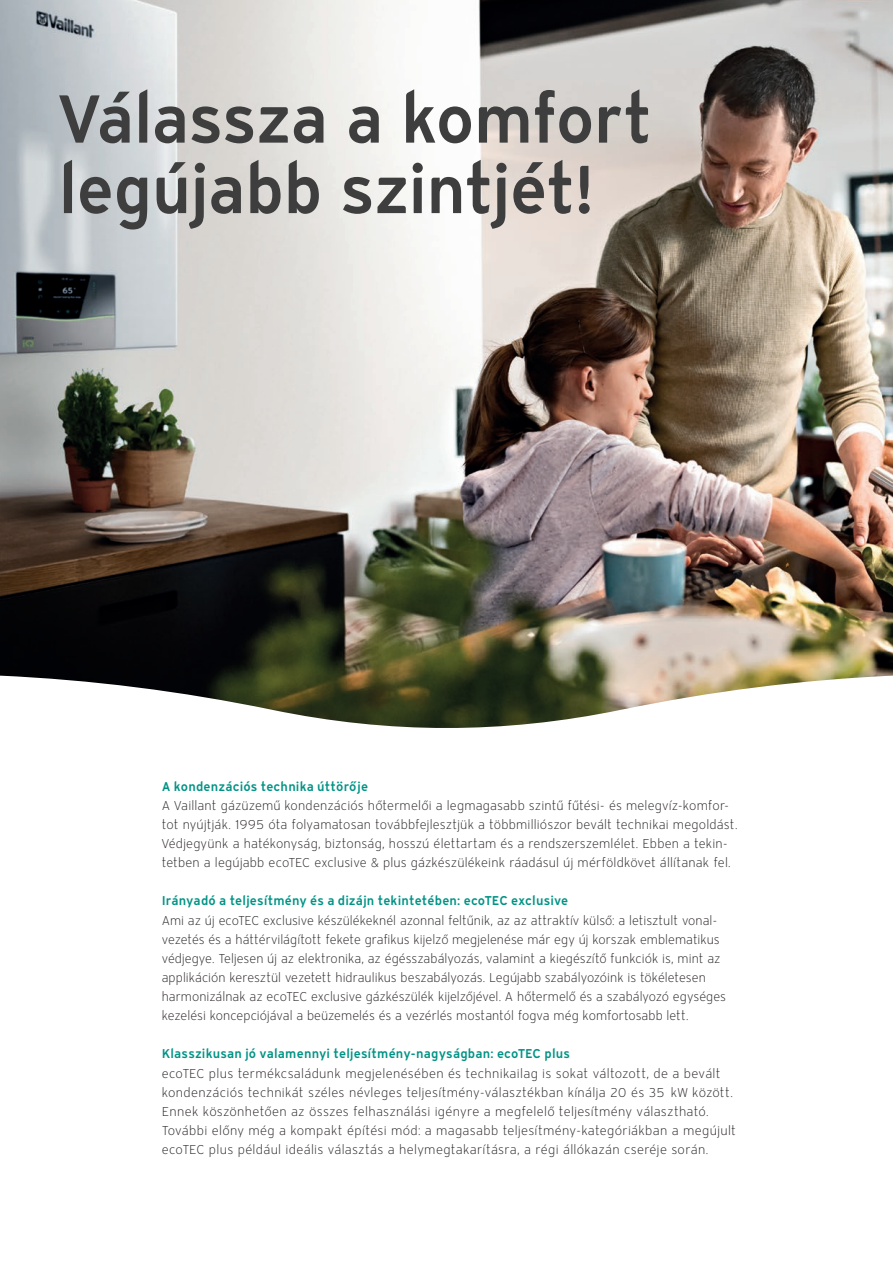
<style>
.page{position:relative;width:893px;height:1263px;background:#fff}
.page>*{position:absolute;margin:0;border:0;box-sizing:border-box;transform-origin:0 0}
.t1{font:600 67.5px/70.5px "Vaillant 16";letter-spacing:-.02em;color:#3e3e3f}
.t2{font:300 12.75px/19.2px "Vaillant 16";letter-spacing:.005em;color:#231f20}
.t3{font:600 12.75px "Vaillant 16";letter-spacing:.01em;color:#009385}
</style>
<div class="page">
<img style="left:0;top:0;width:893px;height:676px">
<svg style="left:8px;top:676px;width:876px;height:52px"></svg>
<h1 class="t1" style="left:58px;top:82px;width:596px">Válassza a komfort legújabb szintjét!</h1>
<p class="t3" style="left:162px;top:777px;width:208px">A kondenzációs technika úttörője</p>
<p class="t2" style="left:162px;top:795px;width:577px">A Vaillant gázüzemű kondenzációs hőtermelői a legmagasabb szintű fűtési- és melegvíz-komfor&shy;tot nyújtják. 1995 óta folyamatosan továbbfejlesztjük a többmilliószor bevált technikai megoldást.<br>Védjegyünk a hatékonyság, biztonság, hosszú élettartam és a rendszerszemlélet. Ebben a tekin&shy;tetben a legújabb ecoTEC exclusive &amp; plus gázkészülékeink ráadásul új mérföldkövet állítanak fel.</p>
<p class="t3" style="left:162px;top:892px;width:408px">Irányadó a teljesítmény és a dizájn tekintetében: ecoTEC exclusive</p>
<p class="t2" style="left:162px;top:910px;width:566px">Ami az új ecoTEC exclusive készülékeknél azonnal feltűnik, az az attraktív külső: a letisztult vonal&shy;vezetés és a háttérvilágított fekete grafikus kijelző megjelenése már egy új korszak emblematikus védjegye. Teljesen új az elektronika, az égésszabályozás, valamint a kiegészítő funkciók is, mint az applikáción keresztül vezetett hidraulikus beszabályozás. Legújabb szabályozóink is tökéletesen harmonizálnak az ecoTEC exclusive gázkészülék kijelzőjével. A hőtermelő és a szabályozó egységes kezelési koncepciójával a beüzemelés és a vezérlés mostantól fogva még komfortosabb lett.</p>
<p class="t3" style="left:162px;top:1045px;width:410px">Klasszikusan jó valamennyi teljesítmény-nagyságban: ecoTEC plus</p>
<p class="t2" style="left:162px;top:1063px;width:576px">ecoTEC plus termékcsaládunk megjelenésében és technikailag is sokat változott, de a bevált kondenzációs technikát széles névleges teljesítmény-választékban kínálja 20 és 35 kW között.<br>Ennek köszönhetően az összes felhasználási igényre a megfelelő teljesítmény választható.<br>További előny még a kompakt építési mód: a magasabb teljesítmény-kategóriákban a megújult ecoTEC plus például ideális választás a helymegtakarításra, a régi állókazán cseréje során.</p>
</div>
